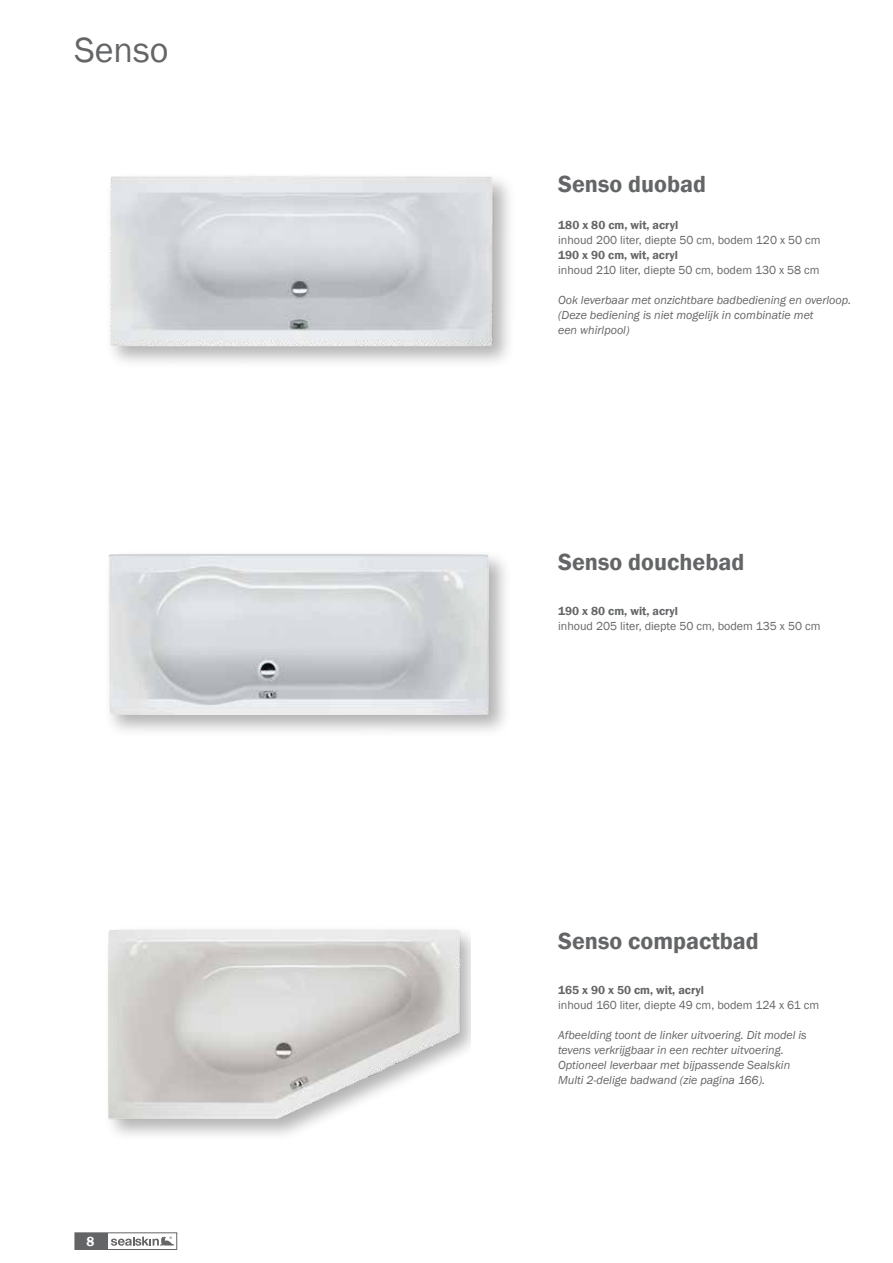
<style>
.page{position:relative;width:893px;height:1263px;background:#fff}
.page>*{position:absolute;margin:0;border:0;box-sizing:border-box;transform-origin:0 0}
.t1{font:36px "Franklin Gothic";color:#646567}
.t2{font:600 24px "Franklin Gothic";color:#646567}
.t3{font:600 13.5px "Franklin Gothic";color:#fff}
.t4{font:italic 12px/15px "Franklin Gothic";color:#646567}
.t5{font:12px "Franklin Gothic";color:#646567}
.t6{font:600 12px "Franklin Gothic";color:#646567}
</style>
<div class="page">
<div style="left:103px;top:924px;width:368px;height:219px;background:#000;opacity:.3"></div>
<img style="left:108px;top:929px;width:354px;height:193px">
<div style="left:103px;top:549px;width:409px;height:189px;background:#000;opacity:.3"></div>
<img style="left:108px;top:554px;width:381px;height:161px">
<div style="left:105px;top:171px;width:411px;height:199px;background:#000;opacity:.3"></div>
<img style="left:110px;top:176px;width:385px;height:170px">
<div style="left:75px;top:1233px;width:32px;height:16px;background:#646567"></div>
<div style="left:75px;top:1232px;width:102px;height:18px;border:1px solid #646567"></div>
<svg style="left:111px;top:1236px;width:63px;height:10px"></svg>
<h1 class="t1" style="left:74px;top:28px;width:96px">Senso</h1>
<p class="t3" style="left:86px;top:1233px;width:9px">8</p>
<h2 class="t2" style="left:558px;top:169px;width:149px">Senso duobad</h2>
<p class="t6" style="left:558px;top:218px;width:122px">180 x 80 cm, wit, acryl</p>
<p class="t5" style="left:558px;top:233px;width:264px">inhoud 200 liter, diepte 50 cm, bodem 120 x 50 cm</p>
<p class="t6" style="left:558px;top:248px;width:121px">190 x 90 cm, wit, acryl</p>
<p class="t5" style="left:558px;top:263px;width:263px">inhoud 210 liter, diepte 50 cm, bodem 130 x 58 cm</p>
<p class="t4" style="left:558px;top:293px;width:295px">Ook leverbaar met onzichtbare badbediening en overloop. (Deze bediening is niet mogelijk in combinatie met<br>een whirlpool)</p>
<h2 class="t2" style="left:558px;top:547px;width:188px">Senso douchebad</h2>
<p class="t6" style="left:558px;top:604px;width:121px">190 x 80 cm, wit, acryl</p>
<p class="t5" style="left:558px;top:619px;width:264px">inhoud 205 liter, diepte 50 cm, bodem 135 x 50 cm</p>
<h2 class="t2" style="left:558px;top:926px;width:202px">Senso compactbad</h2>
<p class="t6" style="left:558px;top:982px;width:147px">165 x 90 x 50 cm, wit, acryl</p>
<p class="t5" style="left:558px;top:997px;width:263px">inhoud 160 liter, diepte 49 cm, bodem 124 x 61 cm</p>
<p class="t4" style="left:558px;top:1027px;width:250px">Afbeelding toont de linker uitvoering. Dit model is tevens verkrijgbaar in een rechter uitvoering.<br>Optioneel leverbaar met bijpassende Sealskin Multi 2-delige badwand (zie pagina 166).</p>
</div>
